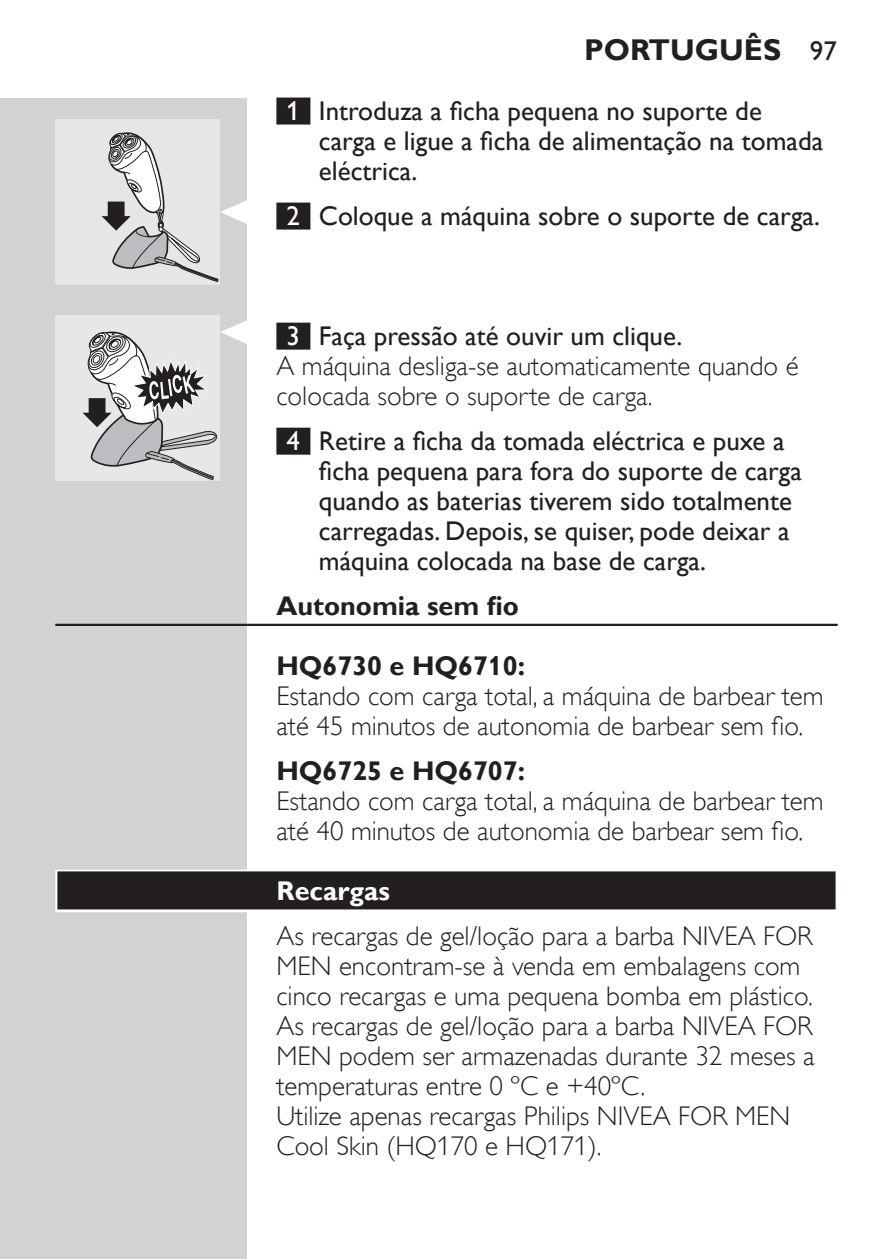
<style>
.page{position:relative;width:893px;height:1259px;background:#fff}
.page>*{position:absolute;margin:0;border:0;box-sizing:border-box;transform-origin:0 0}
.t1{font:700 30px "Gill Sans Alt One WGL";color:#231f20}
.t2{font:27px/30px "Gill Sans Alt One WGL Light";color:#231f20}
.t3{font:27px/30px "Gill Sans Alt One WGL";color:#231f20}
.t4{font:700 27px "Gill Sans Alt One WGL";color:#231f20}
.t5{font:700 27px "Gill Sans Alt One WGL";color:#fff}
.s1{font-weight:400;font-size:27px}
.s2{color:#fff}
</style>
<div class="page">
<div style="left:0;top:98px;width:247px;height:1161px;background:#d1d2d4"></div>
<div style="left:276px;top:98px;width:34px;height:27px;background:#231f20"></div>
<div style="left:276px;top:203px;width:34px;height:27px;background:#231f20"></div>
<div style="left:276px;top:323px;width:34px;height:27px;background:#231f20"></div>
<div style="left:276px;top:428px;width:34px;height:27px;background:#231f20"></div>
<hr style="left:55px;top:624px;width:783px;height:2px;background:#231f20">
<div style="left:55px;top:869px;width:783px;height:43px;background:linear-gradient(to right,#9a9898,#9a9898)"></div>
<div style="left:57px;top:871px;width:779px;height:38px;background:#231f20"></div>
<div style="left:55px;top:119px;width:165px;height:165px;background:#e6e6e6"></div>
<svg style="left:102px;top:132px;width:145px;height:150px"></svg>
<div style="left:55px;top:315px;width:165px;height:165px;background:#e6e7e9"></div>
<svg style="left:83px;top:320px;width:164px;height:160px"></svg>
<p class="t1" style="left:584px;top:29px;width:254px">Português <span class="s1">97</span></p>
<p class="t3" style="left:319px;top:96px;width:506px;text-indent:-32px"><span class="s2">1</span> Introduza a ficha pequena no suporte de carga e ligue a ficha de alimentação na tomada eléctrica.</p>
<p class="t3" style="left:287px;top:201px;width:535px"><span class="s2">2</span> Coloque a máquina sobre o suporte de carga.</p>
<p class="t3" style="left:287px;top:321px;width:397px"><span class="s2">3</span> Faça pressão até ouvir um clique.</p>
<p class="t2" style="left:276px;top:351px;width:524px">A máquina desliga-se automaticamente quando é colocada sobre o suporte de carga.</p>
<p class="t3" style="left:319px;top:426px;width:485px;text-indent:-32px"><span class="s2">4</span> Retire a ficha da tomada eléctrica e puxe a ficha pequena para fora do suporte de carga quando as baterias tiverem sido totalmente carregadas. Depois, se quiser, pode deixar a máquina colocada na base de carga.</p>
<p class="t4" style="left:276px;top:587px;width:244px">Autonomia sem fio</p>
<p class="t4" style="left:276px;top:647px;width:250px">HQ6730 e HQ6710:</p>
<p class="t2" style="left:276px;top:681px;width:549px">Estando com carga total, a máquina de barbear tem até 45 minutos de autonomia de barbear sem fio.</p>
<p class="t4" style="left:276px;top:752px;width:250px">HQ6725 e HQ6707:</p>
<p class="t2" style="left:276px;top:786px;width:549px">Estando com carga total, a máquina de barbear tem até 40 minutos de autonomia de barbear sem fio.</p>
<p class="t5" style="left:276px;top:872px;width:115px">Recargas</p>
<p class="t2" style="left:276px;top:921px;width:540px">As recargas de gel/loção para a barba NIVEA FOR MEN encontram-se à venda em embalagens com cinco recargas e uma pequena bomba em plástico.<br>As recargas de gel/loção para a barba NIVEA FOR MEN podem ser armazenadas durante 32 meses a temperaturas entre 0 ºC e +40ºC.<br>Utilize apenas recargas Philips NIVEA FOR MEN Cool Skin (HQ170 e HQ171).</p>
</div>
